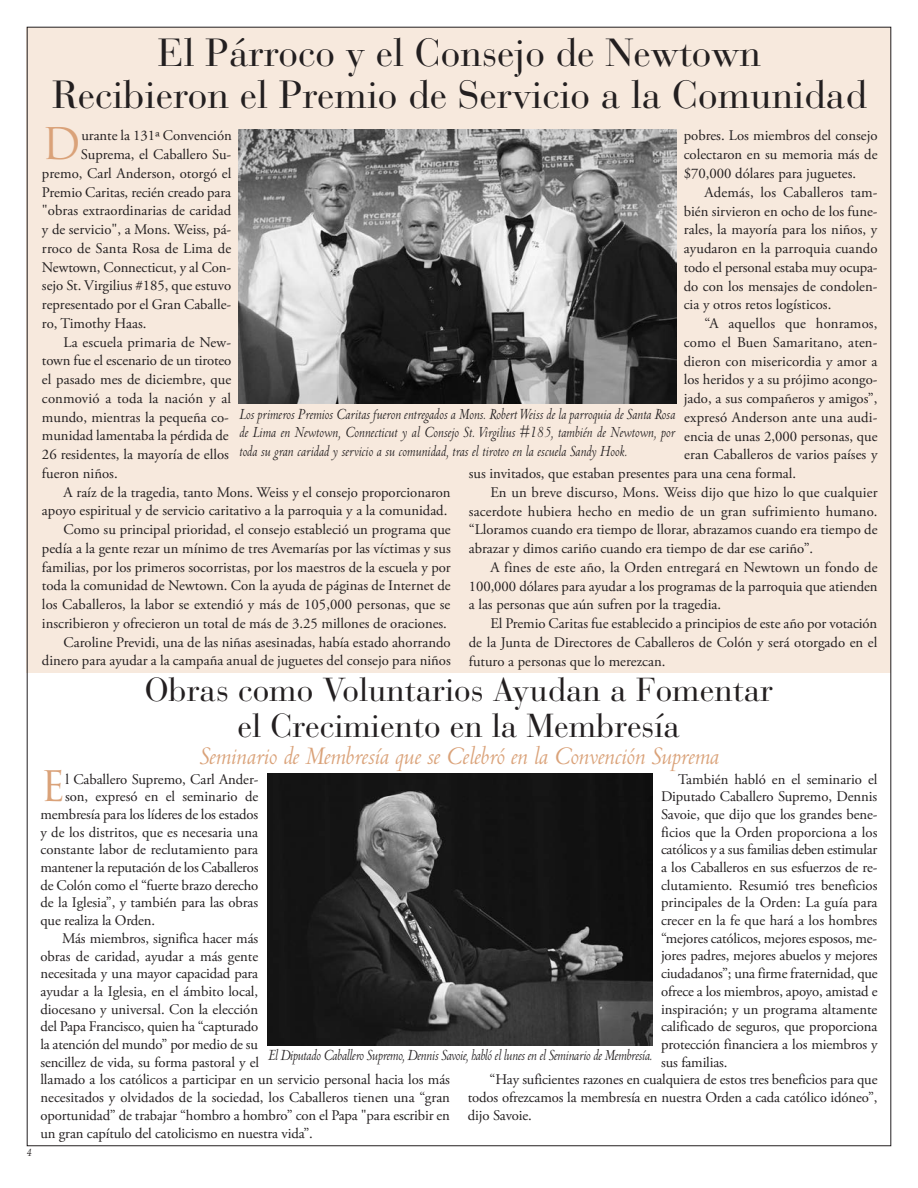
<style>
.page{position:relative;width:918px;height:1188px;background:#fff}
.page>*{position:absolute;margin:0;border:0;box-sizing:border-box;transform-origin:0 0}
.t1{font:42.6px "Trajan Pro";color:#daa279}
.t2{font:40.95px "Trajan Pro";color:#daa279}
.t3{font:39px/42px "Bauer Bodoni";color:#231f20;text-align:center}
.t4{font:33px/36px "Bauer Bodoni";color:#231f20;text-align:center}
.t5{font:italic 27px "Centaur MT Std";letter-spacing:-.01em;color:#daa279}
.t6{font:italic 16.5px/18.8px "Centaur MT Std";letter-spacing:-.015em;color:#231f20;text-align:justify;scale:.9 1}
.t7{font:14.7px/18.8px "Adobe Garamond Pro";color:#231f20;text-align:justify}
.t8{font:14.7px "Adobe Garamond Pro";letter-spacing:-.02em;color:#231f20}
.t9{font:italic 10.5px "Palatino";color:#231f20;scale:.9 1}
</style>
<div class="page">
<div style="left:27px;top:27px;width:864px;height:646px;background:#f7e9dd"></div>
<img style="left:239px;top:130px;width:437px;height:274px">
<img style="left:267px;top:774px;width:385px;height:271px">
<p class="t9" style="left:27px;top:1146px;width:7px">4</p>
<h3 class="t3" style="left:52px;top:36px;width:817px">El Párroco y el Consejo de Newtown<br>Recibieron el Premio de Servicio a la Comunidad</h3>
<h1 class="t1" style="left:42px;top:127px;width:41px">D</h1>
<p class="t7" style="left:81px;top:128px;width:152px">urante la 131ª Convención</p>
<p class="t7" style="left:684px;top:128px;width:195px">pobres. Los miembros del consejo colectaron en su memoria más de $70,000 dólares para juguetes.</p>
<p class="t7" style="left:684px;top:184px;width:195px;text-indent:21px">además, los Caballeros tam&shy;bién sirvieron en ocho de los fune&shy;rales, la mayoría para los niños, y ayudaron en la parroquia cuando todo el personal estaba muy ocupa&shy;do con los mensajes de condolen&shy;cia y otros retos logísticos.</p>
<p class="t7" style="left:705px;top:315px;width:174px">“a aquellos que honramos,</p>
<p class="t7" style="left:684px;top:334px;width:195px">como el Buen Samaritano, aten-</p>
<p class="t7" style="left:684px;top:353px;width:195px">dieron con misericordia y amor a</p>
<p class="t7" style="left:684px;top:372px;width:195px">los heridos y a su prójimo acongo-</p>
<p class="t7" style="left:684px;top:390px;width:195px">jado, a sus compañeros y amigos”,</p>
<p class="t7" style="left:684px;top:409px;width:195px">expresó anderson ante una audi-</p>
<p class="t7" style="left:684px;top:428px;width:195px">encia de unas 2,000 personas, que</p>
<p class="t7" style="left:684px;top:447px;width:195px">eran Caballeros de varios países y</p>
<p class="t7" style="left:469px;top:465px;width:329px">sus invitados, que estaban presentes para una cena formal.</p>
<p class="t7" style="left:490px;top:484px;width:389px">en un breve discurso, Mons. Weiss dijo que hizo lo que cualquier</p>
<p class="t7" style="left:469px;top:503px;width:410px">sacerdote hubiera hecho en medio de un gran sufrimiento humano.</p>
<p class="t7" style="left:469px;top:522px;width:410px">“Lloramos cuando era tiempo de llorar, abrazamos cuando era tiempo de</p>
<p class="t7" style="left:469px;top:540px;width:346px">abrazar y dimos cariño cuando era tiempo de dar ese cariño”.</p>
<p class="t7" style="left:490px;top:559px;width:389px">a fines de este año, la Orden entregará en newtown un fondo de</p>
<p class="t7" style="left:469px;top:578px;width:410px">100,000 dólares para ayudar a los programas de la parroquia que atienden</p>
<p class="t7" style="left:469px;top:597px;width:254px">a las personas que aún sufren por la tragedia.</p>
<p class="t7" style="left:490px;top:615px;width:388px">el premio Caritas fue establecido a principios de este año por votación</p>
<p class="t7" style="left:469px;top:634px;width:410px">de la Junta de Directores de Caballeros de Colón y será otorgado en el</p>
<p class="t7" style="left:469px;top:653px;width:198px">futuro a personas que lo merezcan.</p>
<p class="t7" style="left:81px;top:146px;width:152px">Suprema, el Caballero Su-</p>
<p class="t7" style="left:42px;top:165px;width:191px">premo, Carl anderson, otorgó el</p>
<p class="t7" style="left:42px;top:184px;width:191px">premio Caritas, recién creado para</p>
<p class="t7" style="left:42px;top:203px;width:191px">"obras extraordinarias de caridad</p>
<p class="t7" style="left:42px;top:221px;width:191px">y de servicio", a Mons. Weiss, pá-</p>
<p class="t7" style="left:42px;top:240px;width:191px">rroco de Santa rosa de Lima de</p>
<p class="t7" style="left:42px;top:259px;width:191px">newtown, Connecticut, y al Con-</p>
<p class="t7" style="left:42px;top:278px;width:191px">sejo St. Virgilius #185, que estuvo</p>
<p class="t7" style="left:42px;top:296px;width:191px">representado por el gran Caballe-</p>
<p class="t7" style="left:42px;top:315px;width:106px">ro, Timothy Haas.</p>
<p class="t7" style="left:64px;top:334px;width:169px">La escuela primaria de new-</p>
<p class="t7" style="left:42px;top:353px;width:191px">town fue el escenario de un tiroteo</p>
<p class="t7" style="left:42px;top:371px;width:191px">el pasado mes de diciembre, que</p>
<p class="t7" style="left:42px;top:390px;width:191px">conmovió a toda la nación y al</p>
<p class="t7" style="left:42px;top:409px;width:188px">mundo, mientras la pequeña co-</p>
<p class="t7" style="left:42px;top:428px;width:188px">munidad lamentaba la pérdida de</p>
<p class="t7" style="left:42px;top:446px;width:188px">26 residentes, la mayoría de ellos</p>
<p class="t7" style="left:42px;top:465px;width:77px">fueron niños.</p>
<p class="t7" style="left:64px;top:484px;width:389px">a raíz de la tragedia, tanto Mons. Weiss y el consejo proporcionaron</p>
<p class="t7" style="left:42px;top:503px;width:407px">apoyo espiritual y de servicio caritativo a la parroquia y a la comunidad.</p>
<p class="t7" style="left:64px;top:521px;width:389px">Como su principal prioridad, el consejo estableció un programa que</p>
<p class="t7" style="left:42px;top:540px;width:410px">pedía a la gente rezar un mínimo de tres avemarías por las víctimas y sus</p>
<p class="t7" style="left:42px;top:559px;width:410px">familias, por los primeros socorristas, por los maestros de la escuela y por</p>
<p class="t7" style="left:42px;top:578px;width:410px">toda la comunidad de newtown. Con la ayuda de páginas de internet de</p>
<p class="t7" style="left:42px;top:596px;width:410px">los Caballeros, la labor se extendió y más de 105,000 personas, que se</p>
<p class="t7" style="left:42px;top:615px;width:406px">inscribieron y ofrecieron un total de más de 3.25 millones de oraciones.</p>
<p class="t7" style="left:64px;top:634px;width:389px">Caroline previdi, una de las niñas asesinadas, había estado ahorrando</p>
<p class="t7" style="left:42px;top:653px;width:410px">dinero para ayudar a la campaña anual de juguetes del consejo para niños</p>
<p class="t6" style="left:239px;top:406px;width:486px">Los primeros Premios Caritas fueron entregados a Mons. Robert Weiss de la parroquia de Santa Rosa de Lima en Newtown, Connecticut y al Consejo St. Virgilius #185, también de Newtown, por toda su gran caridad y servicio a su comunidad, tras el tiroteo en la escuela Sandy Hook.</p>
<h3 class="t4" style="left:145px;top:676px;width:630px">Obras como Voluntarios Ayudan a Fomentar el Crecimiento en la Membresía</h3>
<h3 class="t5" style="left:199px;top:746px;width:521px">Seminario de Membresía que se Celebró en la Convención Suprema</h3>
<h2 class="t2" style="left:40px;top:771px;width:27px">E</h2>
<p class="t7" style="left:65px;top:771px;width:195px">l Caballero Supremo, Carl ander-</p>
<p class="t7" style="left:678px;top:771px;width:201px">También habló en el seminario el</p>
<p class="t7" style="left:661px;top:788px;width:218px">Diputado Caballero Supremo, Dennis</p>
<p class="t7" style="left:661px;top:806px;width:218px">Savoie, que dijo que los grandes bene-</p>
<p class="t7" style="left:661px;top:824px;width:218px">ficios que la Orden proporciona a los</p>
<p class="t8" style="left:661px;top:844px;width:218px">católicos y a sus familias deben estimular</p>
<p class="t7" style="left:661px;top:859px;width:218px">a los Caballeros en sus esfuerzos de re-</p>
<p class="t7" style="left:661px;top:877px;width:218px">clutamiento. resumió tres beneficios</p>
<p class="t7" style="left:661px;top:895px;width:218px">principales de la Orden: La guía para</p>
<p class="t7" style="left:661px;top:912px;width:218px">crecer en la fe que hará a los hombres</p>
<p class="t7" style="left:661px;top:930px;width:218px">“mejores católicos, mejores esposos, me-</p>
<p class="t7" style="left:661px;top:948px;width:218px">jores padres, mejores abuelos y mejores</p>
<p class="t7" style="left:661px;top:965px;width:218px">ciudadanos”; una firme fraternidad, que</p>
<p class="t7" style="left:661px;top:983px;width:218px">ofrece a los miembros, apoyo, amistad e</p>
<p class="t7" style="left:661px;top:1001px;width:218px">inspiración; y un programa altamente</p>
<p class="t7" style="left:661px;top:1019px;width:218px">calificado de seguros, que proporciona</p>
<p class="t7" style="left:661px;top:1036px;width:218px">protección financiera a los miembros y</p>
<p class="t7" style="left:661px;top:1054px;width:68px">sus familias.</p>
<p class="t7" style="left:490px;top:1072px;width:389px">“Hay suficientes razones en cualquiera de estos tres beneficios para que</p>
<p class="t7" style="left:468px;top:1089px;width:411px">todos ofrezcamos la membresía en nuestra Orden a cada católico idóneo”,</p>
<p class="t7" style="left:468px;top:1107px;width:65px">dijo Savoie.</p>
<p class="t7" style="left:65px;top:788px;width:195px">son, expresó en el seminario de</p>
<p class="t7" style="left:40px;top:806px;width:219px">membresía para los líderes de los estados</p>
<p class="t7" style="left:40px;top:824px;width:219px">y de los distritos, que es necesaria una</p>
<p class="t7" style="left:40px;top:842px;width:219px">constante labor de reclutamiento para</p>
<p class="t8" style="left:40px;top:862px;width:219px">mantener la reputación de los Caballeros</p>
<p class="t7" style="left:40px;top:877px;width:219px">de Colón como el “fuerte brazo derecho</p>
<p class="t7" style="left:40px;top:895px;width:219px">de la iglesia”, y también para las obras</p>
<p class="t7" style="left:40px;top:912px;width:116px">que realiza la Orden.</p>
<p class="t7" style="left:62px;top:930px;width:198px">Más miembros, significa hacer más</p>
<p class="t7" style="left:40px;top:948px;width:219px">obras de caridad, ayudar a más gente</p>
<p class="t7" style="left:40px;top:965px;width:219px">necesitada y una mayor capacidad para</p>
<p class="t7" style="left:40px;top:983px;width:219px">ayudar a la iglesia, en el ámbito local,</p>
<p class="t7" style="left:40px;top:1001px;width:219px">diocesano y universal. Con la elección</p>
<p class="t7" style="left:40px;top:1019px;width:219px">del papa Francisco, quien ha “capturado</p>
<p class="t7" style="left:40px;top:1036px;width:219px">la atención del mundo” por medio de su</p>
<p class="t7" style="left:40px;top:1054px;width:220px">sencillez de vida, su forma pastoral y el</p>
<p class="t7" style="left:40px;top:1072px;width:411px">llamado a los católicos a participar en un servicio personal hacia los más</p>
<p class="t7" style="left:40px;top:1089px;width:411px">necesitados y olvidados de la sociedad, los Caballeros tienen una “gran</p>
<p class="t7" style="left:40px;top:1107px;width:411px">oportunidad” de trabajar “hombro a hombro” con el papa "para escribir en</p>
<p class="t7" style="left:40px;top:1125px;width:274px">un gran capítulo del catolicismo en nuestra vida”.</p>
<p class="t6" style="left:268px;top:1047px;width:429px">El Diputado Caballero Supremo, Dennis Savoie, habló el lunes en el Seminario de Membresía.</p>
</div>
